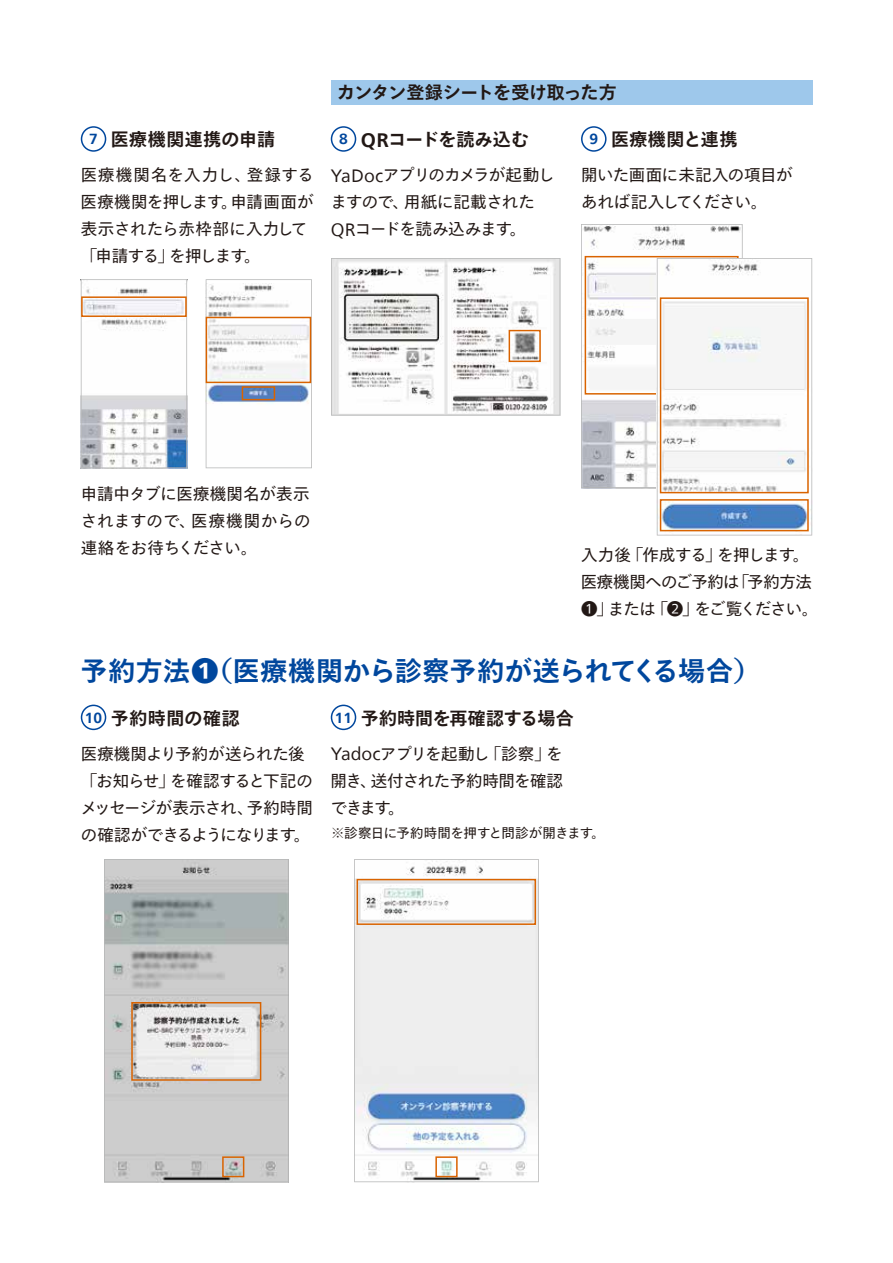
<style>
.page{position:relative;width:893px;height:1263px;background:#fff}
.page>*{position:absolute;margin:0;border:0;box-sizing:border-box;transform-origin:0 0}
.t1{font:700 27px "Tazugane Gothic Std N";letter-spacing:.005em;color:#00479d}
.t2{font:700 18px "Tazugane Gothic Std N";letter-spacing:.005em;color:#221815}
.t3{font:700 18px "Tazugane Gothic Std N";letter-spacing:-.03em;color:#221815}
.t4{font:700 18px "Tazugane Gothic Std N";letter-spacing:.03em;color:#221815}
.t5{font:16.5px/27px "Tazugane Gothic Std N";letter-spacing:-.025em;color:#221815;text-align:justify}
.t6{font:16.5px/27px "Tazugane Gothic Std N";letter-spacing:-.045em;color:#221815}
.t7{font:16.5px/27px "Tazugane Gothic Std N";letter-spacing:.005em;color:#221815}
.t8{font:16.5px/27px "Tazugane Gothic Std N";letter-spacing:-.055em;color:#221815}
.t9{font:13.5px "Tazugane Gothic Std N";letter-spacing:-.03em;color:#221815}
.s1{font-family:"Neue Frutiger World";font-size:14.55px;color:#00479d}
.s2{font-family:"Neue Frutiger World";font-size:19.5px}
.s3{font-family:"Neue Frutiger World";font-size:17.85px}
</style>
<div class="page">
<div style="left:331px;top:81px;width:481px;height:24px;background:#9ec8eb"></div>
<svg style="left:81px;top:126px;width:25px;height:26px"></svg>
<svg style="left:206px;top:279px;width:106px;height:189px"></svg>
<div style="left:206px;top:317px;width:105px;height:66px;border:2px solid #d96300"></div>
<div style="left:242px;top:386px;width:33px;height:14px;border:2px solid #d96300"></div>
<svg style="left:81px;top:279px;width:106px;height:189px"></svg>
<div style="left:81px;top:296px;width:106px;height:21px;border:2px solid #d96300"></div>
<svg style="left:581px;top:126px;width:26px;height:26px"></svg>
<svg style="left:331px;top:126px;width:25px;height:26px"></svg>
<svg style="left:81px;top:705px;width:25px;height:25px"></svg>
<svg style="left:331px;top:705px;width:25px;height:25px"></svg>
<svg style="left:104px;top:859px;width:185px;height:323px;fill:#cdcdcd"></svg>
<svg style="left:354px;top:859px;width:185px;height:323px;fill:#eee"></svg>
<div style="left:222px;top:1156px;width:22px;height:21px;border:2px solid #d96300"></div>
<div style="left:435px;top:1156px;width:23px;height:21px;border:2px solid #d96300"></div>
<div style="left:357px;top:879px;width:179px;height:46px;border:2px solid #d96300"></div>
<svg style="left:331px;top:258px;width:229px;height:157px"></svg>
<svg style="left:581px;top:224px;width:231px;height:311px"></svg>
<div style="left:660px;top:297px;width:149px;height:196px;border:2px solid #d96300"></div>
<div style="left:660px;top:499px;width:149px;height:32px;border:2px solid #d96300"></div>
<p class="t2" style="left:89px;top:127px;width:187px"><span class="s1">7</span> 医療機関連携の申請</p>
<p class="t7" style="left:81px;top:163px;width:235px">医療機関名を入力し、登録する医療機関を押します。申請画面が表示されたら赤枠部に入力して「申請する」を押します。</p>
<p class="t3" style="left:337px;top:80px;width:281px">カンタン登録シートを受け取った方</p>
<p class="t2" style="left:339px;top:127px;width:191px"><span class="s1">8</span> <span class="s2">QR</span>コードを読み込む</p>
<p class="t8" style="left:331px;top:163px;width:226px"><span class="s3">YaDoc</span>アプリのカメラが起動しますので、用紙に記載された<br><span class="s3">QR</span>コードを読み込みます。</p>
<p class="t2" style="left:589px;top:127px;width:149px"><span class="s1">9</span> 医療機関と連携</p>
<p class="t5" style="left:581px;top:163px;width:213px">開いた画面に未記入の項目があれば記入してください。</p>
<p class="t5" style="left:81px;top:481px;width:231px">申請中タブに医療機関名が表示されますので、医療機関からの連絡をお待ちください。</p>
<p class="t5" style="left:581px;top:542px;width:239px;text-align:left">入力後「作成する」を押します。医療機関へのご予約は「予約方法<br>❶」または「❷」をご覧ください。</p>
<h1 class="t1" style="left:81px;top:652px;width:682px">予約方法❶（医療機関から診察予約が送られてくる場合）</h1>
<p class="t4" style="left:85px;top:706px;width:156px"><span class="s1">10</span> 予約時間の確認</p>
<p class="t6" style="left:81px;top:741px;width:234px">医療機関より予約が送られた後「お知らせ」を確認すると下記のメッセージが表示され、予約時間の確認ができるようになります。</p>
<p class="t2" style="left:335px;top:706px;width:240px"><span class="s1">11</span> 予約時間を再確認する場合</p>
<p class="t5" style="left:331px;top:741px;width:234px"><span class="s3">Yadoc</span>アプリを起動し「診察」を開き、送付された予約時間を確認できます。</p>
<p class="t9" style="left:331px;top:824px;width:275px">※診察日に予約時間を押すと問診が開きます。</p>
</div>
